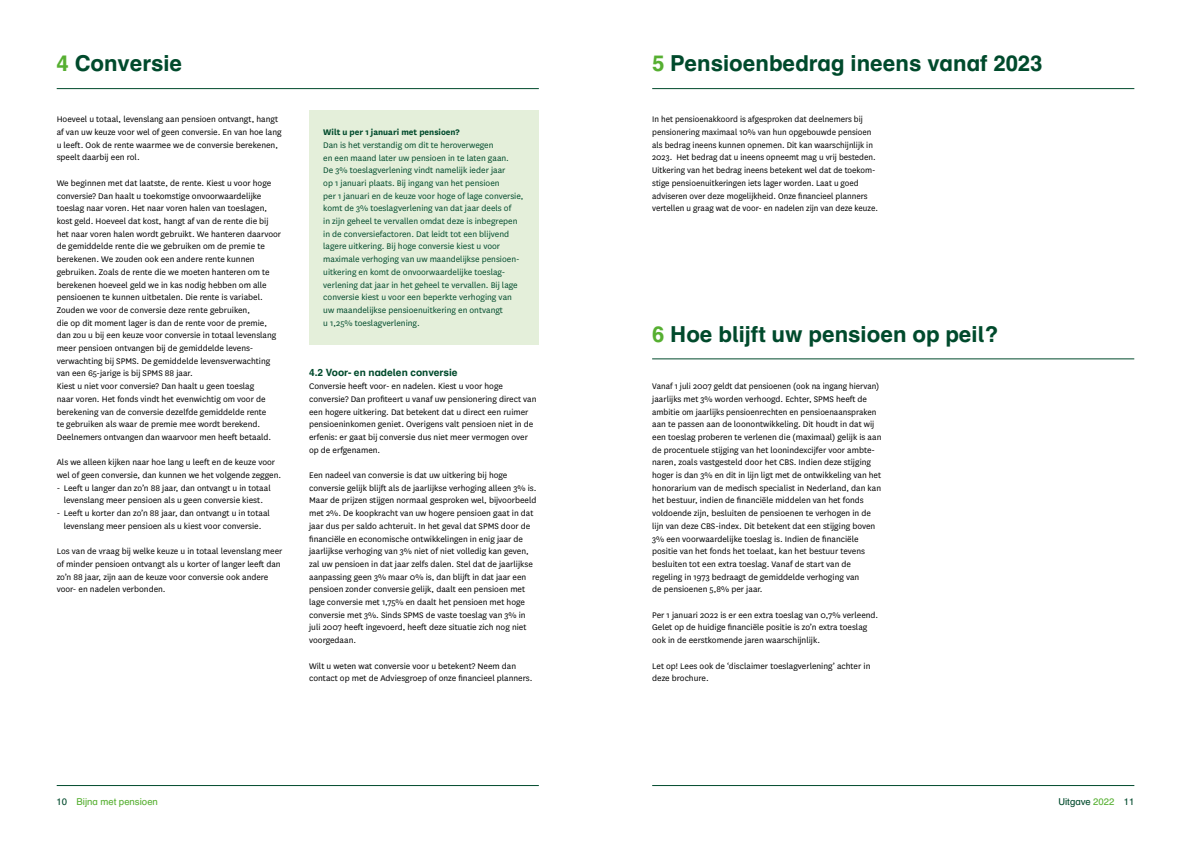
<style>
.page{position:relative;width:1191px;height:842px;background:#fff}
.page>*{position:absolute;margin:0;border:0;box-sizing:border-box;transform-origin:0 0}
.t1{font:700 22px "Schulbuch Nord OT";color:#004a2c}
.t2{font:700 10px "Schulbuch Nord OT";color:#004a2c}
.t3{font:9.5px/12.7px "National";color:#000}
.t4{font:9.5px/12.7px "National";color:#004a2c}
.t5{font:700 9.5px "National";color:#004a2c}
.t6{font:9.5px "Schulbuch Nord OT";color:#56af31}
.t7{font:9.5px "Schulbuch Nord OT";color:#004a2c}
.s1{color:#56af31}
.s2{color:#004a2c}
</style>
<div class="page">
<div style="left:309px;top:110px;width:230px;height:234px;background:#e4efda"></div>
<hr style="left:652px;top:88px;width:482px;height:1px;background:#004a2c">
<hr style="left:652px;top:785px;width:482px;height:1px;background:#004a2c">
<hr style="left:57px;top:88px;width:482px;height:1px;background:#004a2c">
<hr style="left:57px;top:785px;width:482px;height:1px;background:#004a2c">
<hr style="left:652px;top:359px;width:482px;height:1px;background:#004a2c">
<h1 class="t1" style="left:57px;top:49px;width:127px"><span class="s1">4</span> Conversie</h1>
<p class="t3" style="left:57px;top:113px;width:226px">Hoeveel u totaal, levenslang aan pensioen ontvangt, hangt af van uw keuze voor wel of geen conversie. En van hoe lang u leeft. Ook de rente waarmee we de conversie berekenen, speelt daarbij een rol.</p>
<p class="t3" style="left:57px;top:176px;width:226px">We beginnen met dat laatste, de rente. Kiest u voor hoge conversie? Dan haalt u toekomstige onvoorwaardelijke toeslag naar voren. Het naar voren halen van toeslagen, kost geld. Hoeveel dat kost, hangt af van de rente die bij het naar voren halen wordt gebruikt. We hanteren daarvoor de gemiddelde rente die we gebruiken om de premie te berekenen. We zouden ook een andere rente kunnen gebruiken. Zoals de rente die we moeten hanteren om te berekenen hoeveel geld we in kas nodig hebben om alle pensioenen te kunnen uitbetalen. Die rente is variabel.<br>Zouden we voor de conversie deze rente gebruiken,<br>die op dit moment lager is dan de rente voor de premie, dan zou u bij een keuze voor conversie in totaal levenslang meer pensioen ontvangen bij de gemiddelde levens&shy;verwachting bij SPMS. De gemiddelde levensverwachting van een 65-jarige is bij SPMS 88 jaar.<br>Kiest u niet voor conversie? Dan haalt u geen toeslag<br>naar voren. Het fonds vindt het evenwichtig om voor de berekening van de conversie dezelfde gemiddelde rente<br>te gebruiken als waar de premie mee wordt berekend.<br>Deelnemers ontvangen dan waarvoor men heeft betaald.</p>
<p class="t3" style="left:57px;top:456px;width:226px">Als we alleen kijken naar hoe lang u leeft en de keuze voor wel of geen conversie, dan kunnen we het volgende zeggen.</p>
<p class="t3" style="left:57px;top:481px;width:215px;text-align:center">- Leeft u langer dan zo’n 88 jaar, dan ontvangt u in totaal levenslang meer pensioen als u geen conversie kiest.</p>
<p class="t3" style="left:57px;top:506px;width:215px;text-align:center">- Leeft u korter dan zo’n 88 jaar, dan ontvangt u in totaal levenslang meer pensioen als u kiest voor conversie.</p>
<p class="t3" style="left:57px;top:545px;width:227px">Los van de vraag bij welke keuze u in totaal levenslang meer of minder pensioen ontvangt als u korter of langer leeft dan zo’n 88 jaar, zijn aan de keuze voor conversie ook andere voor- en nadelen verbonden.</p>
<p class="t5" style="left:323px;top:125px;width:138px">Wilt u per 1 januari met pensioen?</p>
<p class="t4" style="left:323px;top:138px;width:202px">Dan is het verstandig om dit te heroverwegen<br>en een maand later uw pensioen in te laten gaan.<br>De 3% toeslagverlening vindt namelijk ieder jaar<br>op 1 januari plaats. Bij ingang van het pensioen<br>per 1 januari en de keuze voor hoge of lage conversie, komt de 3% toeslagverlening van dat jaar deels of<br>in zijn geheel te vervallen omdat deze is inbegrepen in de conversiefactoren. Dat leidt tot een blijvend lagere uitkering. Bij hoge conversie kiest u voor maximale verhoging van uw maandelijkse pensioen&shy;uitkering en komt de onvoorwaardelijke toeslag&shy;verlening dat jaar in het geheel te vervallen. Bij lage conversie kiest u voor een beperkte verhoging van uw maandelijkse pensioenuitkering en ontvangt<br>u 1,25% toeslagverlening.</p>
<p class="t2" style="left:309px;top:366px;width:150px">4.2 Voor- en nadelen conversie</p>
<p class="t3" style="left:309px;top:379px;width:229px">Conversie heeft voor- en nadelen. Kiest u voor hoge conversie? Dan profiteert u vanaf uw pensionering direct van een hogere uitkering. Dat betekent dat u direct een ruimer pensioeninkomen geniet. Overigens valt pensioen niet in de erfenis: er gaat bij conversie dus niet meer vermogen over op de erfgenamen.</p>
<p class="t3" style="left:309px;top:468px;width:229px">Een nadeel van conversie is dat uw uitkering bij hoge conversie gelijk blijft als de jaarlijkse verhoging alleen 3% is.<br>Maar de prijzen stijgen normaal gesproken wel, bijvoorbeeld met 2%. De koopkracht van uw hogere pensioen gaat in dat jaar dus per saldo achteruit. In het geval dat SPMS door de financiële en economische ontwikkelingen in enig jaar de jaarlijkse verhoging van 3% niet of niet volledig kan geven, zal uw pensioen in dat jaar zelfs dalen. Stel dat de jaarlijkse aanpassing geen 3% maar 0% is, dan blijft in dat jaar een pensioen zonder conversie gelijk, daalt een pensioen met lage conversie met 1,75% en daalt het pensioen met hoge conversie met 3%. Sinds SPMS de vaste toeslag van 3% in juli 2007 heeft ingevoerd, heeft deze situatie zich nog niet voorgedaan.</p>
<p class="t3" style="left:309px;top:659px;width:225px">Wilt u weten wat conversie voor u betekent? Neem dan contact op met de Adviesgroep of onze financieel planners.</p>
<h1 class="t1" style="left:652px;top:49px;width:392px"><span class="s1">5</span> Pensioenbedrag ineens vanaf 2023</h1>
<p class="t3" style="left:652px;top:113px;width:227px">In het pensioenakkoord is afgesproken dat deelnemers bij pensionering maximaal 10% van hun opgebouwde pensioen als bedrag ineens kunnen opnemen. Dit kan waarschijnlijk in 2023. Het bedrag dat u ineens opneemt mag u vrij besteden.<br>Uitkering van het bedrag ineens betekent wel dat de toekom&shy;stige pensioenuitkeringen iets lager worden. Laat u goed adviseren over deze mogelijkheid. Onze financieel planners vertellen u graag wat de voor- en nadelen zijn van deze keuze.</p>
<h1 class="t1" style="left:652px;top:320px;width:348px"><span class="s1">6</span> Hoe blijft uw pensioen op peil?</h1>
<p class="t3" style="left:652px;top:379px;width:231px">Vanaf 1 juli 2007 geldt dat pensioenen (ook na ingang hiervan) jaarlijks met 3% worden verhoogd. Echter, SPMS heeft de ambitie om jaarlijks pensioenrechten en pensioenaanspraken aan te passen aan de loonontwikkeling. Dit houdt in dat wij een toeslag proberen te verlenen die (maximaal) gelijk is aan de procentuele stijging van het loonindexcijfer voor ambte&shy;naren, zoals vastgesteld door het CBS. Indien deze stijging hoger is dan 3% en dit in lijn ligt met de ontwikkeling van het honorarium van de medisch specialist in Nederland, dan kan het bestuur, indien de financiële middelen van het fonds voldoende zijn, besluiten de pensioenen te verhogen in de lijn van deze CBS-index. Dit betekent dat een stijging boven 3% een voorwaardelijke toeslag is. Indien de financiële positie van het fonds het toelaat, kan het bestuur tevens besluiten tot een extra toeslag. Vanaf de start van de regeling in 1973 bedraagt de gemiddelde verhoging van<br>de pensioenen 5,8% per jaar.</p>
<p class="t3" style="left:652px;top:608px;width:228px">Per 1 januari 2022 is er een extra toeslag van 0,7% verleend.<br>Gelet op de huidige financiële positie is zo’n extra toeslag ook in de eerstkomende jaren waarschijnlijk.</p>
<p class="t3" style="left:652px;top:659px;width:220px">Let op! Lees ook de ‘disclaimer toeslagverlening’ achter in deze brochure.</p>
<p class="t6" style="left:57px;top:796px;width:103px"><span class="s2">10</span> Bijna met pensioen</p>
<p class="t7" style="left:1058px;top:796px;width:77px">Uitgave <span class="s1">2022</span> 11</p>
</div>
